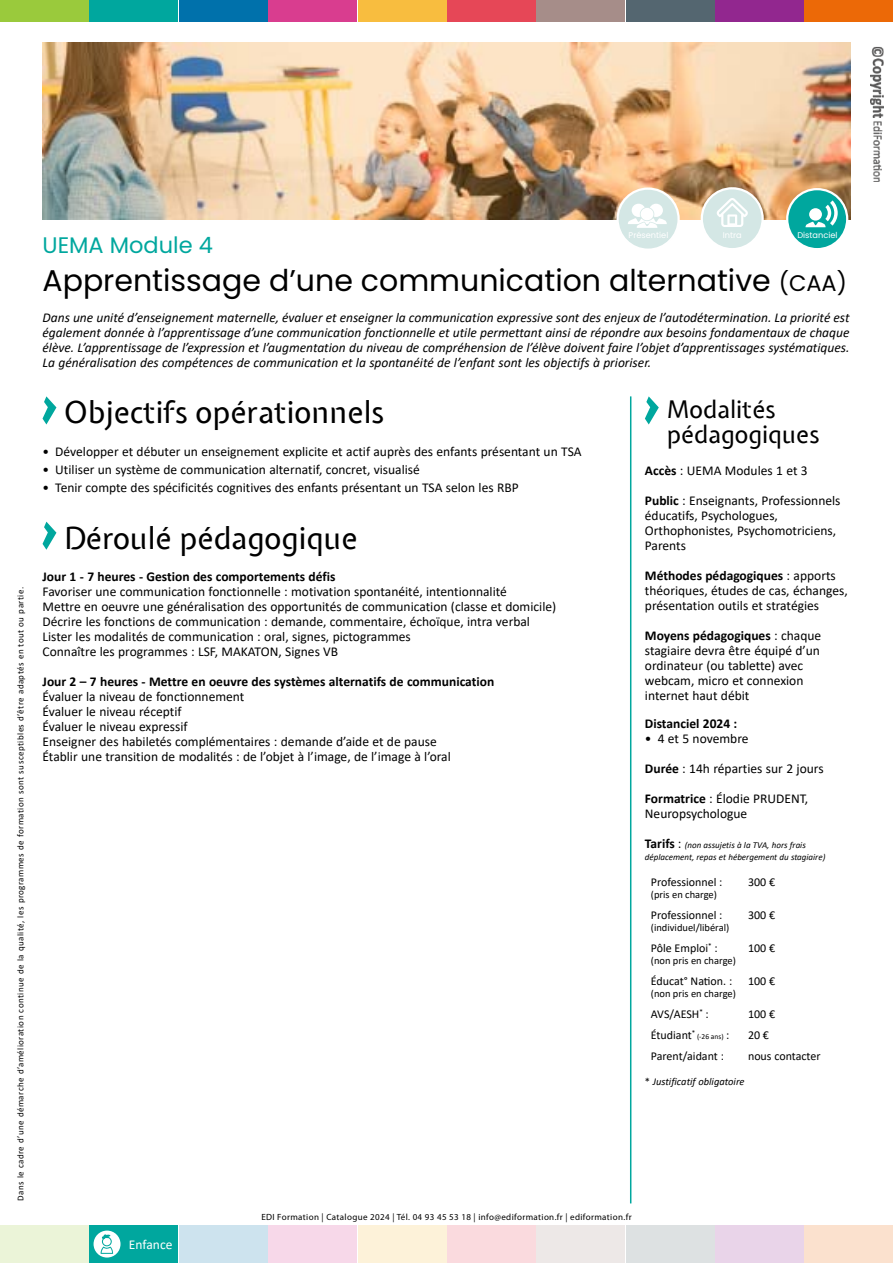
<style>
.page{position:relative;width:893px;height:1263px;background:#fff}
.page>*{position:absolute;margin:0;border:0;box-sizing:border-box;transform-origin:0 0}
.t1{font:30px "Poppins";color:#000}
.t2{font:30px "Expletus Sans";color:#000}
.t3{font:24px/25.3px "Expletus Sans";color:#000}
.t4{font:22.5px "Poppins";color:#00a79e}
.t5{font:13.5px/15px "Calibri";color:#000}
.t6{font:italic 13.5px/15px "Calibri";color:#000;text-align:justify}
.t7{font:700 13.5px "Calibri";color:#000}
.t8{font:13.5px "Calibri";color:#fff}
.t9{font:12px "Calibri";color:#000}
.t10{font:10.5px "Calibri";color:#000}
.t11{font:italic 10.5px "Calibri";color:#000}
.t12{font:9px "Calibri";letter-spacing:.05em;color:#000}
.t13{font:9px "Myriad Pro";letter-spacing:.04em;color:#000}
.t14{font:italic 9px/12px "Calibri";color:#000}
.t15{font:8.25px "Poppins";color:#fff}
.t16{font:7.5px "Calibri";color:#000}
.s1{font-size:22.5px}
.s2{font-weight:700}
.s3{font-weight:700;font-style:normal;font-size:13.5px}
.s4{font-style:normal;font-size:13.5px}
.s5{font-size:12px}
.s6{font-style:normal}
</style>
<div class="page">
<div style="left:0;top:0;width:89px;height:21px;background:#9aca3c"></div>
<div style="left:90px;top:0;width:88px;height:21px;background:#00a79e"></div>
<div style="left:179px;top:0;width:89px;height:21px;background:#0071ab"></div>
<div style="left:268px;top:0;width:89px;height:21px;background:#d93d8f"></div>
<div style="left:358px;top:0;width:89px;height:21px;background:#f8bd3f"></div>
<div style="left:447px;top:0;width:89px;height:21px;background:#e64757"></div>
<div style="left:536px;top:0;width:89px;height:21px;background:#a68d89"></div>
<div style="left:626px;top:0;width:88px;height:21px;background:#546670"></div>
<div style="left:715px;top:0;width:89px;height:21px;background:#92278f"></div>
<div style="left:804px;top:0;width:89px;height:21px;background:#ec6907"></div>
<img style="left:871px;top:47px;width:13px;height:134px">
<div style="left:0;top:1225px;width:89px;height:38px;background:#ebf4d8"></div>
<div style="left:179px;top:1225px;width:89px;height:38px;background:#cde3ee"></div>
<div style="left:268px;top:1225px;width:89px;height:38px;background:#f7d8e9"></div>
<div style="left:358px;top:1225px;width:89px;height:38px;background:#fdf2d9"></div>
<div style="left:447px;top:1225px;width:89px;height:38px;background:#fadade"></div>
<div style="left:536px;top:1225px;width:89px;height:38px;background:#ede8e7"></div>
<div style="left:626px;top:1225px;width:88px;height:38px;background:#dde1e2"></div>
<div style="left:715px;top:1225px;width:89px;height:38px;background:#e9d4e9"></div>
<div style="left:804px;top:1225px;width:89px;height:38px;background:#fbe1ce"></div>
<img style="left:43px;top:43px;width:807px;height:176px">
<svg style="left:43px;top:396px;width:13px;height:28px"></svg>
<svg style="left:43px;top:522px;width:13px;height:28px"></svg>
<svg style="left:645px;top:396px;width:14px;height:28px"></svg>
<hr style="left:630px;top:396px;width:1px;height:807px;background:#00a79e">
<div style="left:90px;top:1225px;width:88px;height:38px;background:#00a79e"></div>
<div style="left:94px;top:1230px;width:27px;height:27px;background:#fff;border-radius:50%"></div>
<svg style="left:101px;top:1234px;width:12px;height:20px"></svg>
<svg style="left:616px;top:187px;width:64px;height:64px;fill:#d4e7e5"></svg>
<div style="left:632px;top:204px;width:13px;height:13px;background:#fff;border-radius:50%"></div>
<div style="left:649px;top:204px;width:14px;height:13px;background:#fff;border-radius:50%"></div>
<svg style="left:628px;top:207px;width:39px;height:21px"></svg>
<div style="left:701px;top:187px;width:63px;height:63px;background:#d4e7e5;border:2px solid #fff;border-radius:50%"></div>
<svg style="left:717px;top:198px;width:31px;height:29px"></svg>
<svg style="left:786px;top:188px;width:62px;height:62px;fill:#00a79e"></svg>
<svg style="left:805px;top:200px;width:33px;height:27px"></svg>
<p class="t12" style="left:14px;top:1201px;width:615px;rotate:-90deg">Dans le cadre d’une démarche d’amélioration continue de la qualité, les programmes de formation sont susceptibles d’être adaptés en tout ou partie.</p>
<p class="t15" style="left:628px;top:230px;width:41px">Présentiel</p>
<p class="t15" style="left:723px;top:230px;width:20px">Intra</p>
<p class="t15" style="left:797px;top:230px;width:42px">Distanciel</p>
<h3 class="t4" style="left:43px;top:232px;width:172px">UEMA Module 4</h3>
<h1 class="t1" style="left:43px;top:263px;width:806px">Apprentissage d’une communication alternative <span class="s1">(CAA)</span></h1>
<p class="t6" style="left:43px;top:309px;width:808px">Dans une unité d’enseignement maternelle, évaluer et enseigner la communication expressive sont des enjeux de l’autodétermination. La priorité est également donnée à l’apprentissage d’une communication fonctionnelle et utile permettant ainsi de répondre aux besoins fondamentaux de chaque élève. L’apprentissage de l’expression et l’augmentation du niveau de compréhension de l’élève doivent faire l’objet d’apprentissages systématiques.<br>La généralisation des compétences de communication et la spontanéité de l’enfant sont les objectifs à prioriser.</p>
<h1 class="t2" style="left:64px;top:397px;width:321px">Objectifs opérationnels</h1>
<p class="t5" style="left:43px;top:444px;width:541px">• Développer et débuter un enseignement explicite et actif auprès des enfants présentant un TSA</p>
<p class="t5" style="left:43px;top:462px;width:379px">• Utiliser un système de communication alternatif, concret, visualisé</p>
<p class="t5" style="left:43px;top:479px;width:478px">• Tenir compte des spécificités cognitives des enfants présentant un TSA selon les RBP</p>
<h1 class="t2" style="left:64px;top:522px;width:295px">Déroulé pédagogique</h1>
<p class="t7" style="left:43px;top:567px;width:294px">Jour 1 - 7 heures - Gestion des comportements défis</p>
<p class="t5" style="left:43px;top:584px;width:515px">Favoriser une communication fonctionnelle : motivation spontanéité, intentionnalité<br>Mettre en oeuvre une généralisation des opportunités de communication (classe et domicile)<br>Décrire les fonctions de communication : demande, commentaire, échoïque, intra verbal Lister les modalités de communication : oral, signes, pictogrammes<br>Connaître les programmes : LSF, MAKATON, Signes VB</p>
<p class="t7" style="left:43px;top:672px;width:453px">Jour 2 – 7 heures - Mettre en oeuvre des systèmes alternatifs de communication</p>
<p class="t5" style="left:43px;top:689px;width:410px">Évaluer la niveau de fonctionnement<br>Évaluer le niveau réceptif<br>Évaluer le niveau expressif<br>Enseigner des habiletés complémentaires : demande d’aide et de pause Établir une transition de modalités : de l’objet à l’image, de l’image à l’oral</p>
<h2 class="t3" style="left:667px;top:398px;width:154px">Modalités pédagogiques</h2>
<p class="t5" style="left:645px;top:462px;width:164px"><span class="s2">Accès</span> : UEMA Modules 1 et 3</p>
<p class="t5" style="left:645px;top:492px;width:197px"><span class="s2">Public</span> : Enseignants, Professionnels éducatifs, Psychologues,<br>Orthophonistes, Psychomotriciens,<br>Parents</p>
<p class="t5" style="left:645px;top:567px;width:204px"><span class="s2">Méthodes pédagogiques</span> : apports théoriques, études de cas, échanges, présentation outils et stratégies</p>
<p class="t5" style="left:645px;top:627px;width:178px"><span class="s2">Moyens pédagogiques</span> : chaque stagiaire devra être équipé d’un ordinateur (ou tablette) avec webcam, micro et connexion internet haut débit</p>
<p class="t7" style="left:645px;top:714px;width:94px">Distanciel 2024 :</p>
<p class="t5" style="left:645px;top:731px;width:105px">• 4 et 5 novembre</p>
<p class="t5" style="left:645px;top:761px;width:180px"><span class="s2">Durée</span> : 14h réparties sur 2 jours</p>
<p class="t5" style="left:645px;top:791px;width:165px"><span class="s2">Formatrice</span> : Élodie PRUDENT,<br>Neuropsychologue</p>
<p class="t14" style="left:645px;top:839px;width:182px"><span class="s3">Tarifs</span> <span class="s4">:</span> (non assujetis à la TVA, hors frais déplacement, repas et hébergement du stagiaire)</p>
<p class="t9" style="left:651px;top:873px;width:73px">Professionnel :</p>
<p class="t10" style="left:651px;top:887px;width:68px">(pris en charge)</p>
<p class="t9" style="left:748px;top:873px;width:29px">300 €</p>
<p class="t9" style="left:651px;top:906px;width:73px">Professionnel :</p>
<p class="t10" style="left:651px;top:920px;width:80px">(individuel/libéral)</p>
<p class="t9" style="left:748px;top:906px;width:29px">300 €</p>
<p class="t9" style="left:651px;top:939px;width:68px">Pôle Emploi<sup>*</sup> :</p>
<p class="t10" style="left:651px;top:953px;width:87px">(non pris en charge)</p>
<p class="t9" style="left:748px;top:939px;width:29px">100 €</p>
<p class="t9" style="left:651px;top:972px;width:83px">Éducat° Nation. :</p>
<p class="t10" style="left:651px;top:986px;width:87px">(non pris en charge)</p>
<p class="t9" style="left:748px;top:972px;width:29px">100 €</p>
<p class="t9" style="left:651px;top:1005px;width:59px">AVS/AESH<sup>*</sup> :</p>
<p class="t9" style="left:748px;top:1005px;width:29px">100 €</p>
<p class="t9" style="left:651px;top:1026px;width:46px">Étudiant<sup>*</sup></p>
<p class="t16" style="left:697px;top:1031px;width:34px">(-26 ans) <span class="s5">:</span></p>
<p class="t9" style="left:748px;top:1026px;width:22px">20 €</p>
<p class="t9" style="left:651px;top:1048px;width:75px">Parent/aidant :</p>
<p class="t9" style="left:748px;top:1048px;width:74px">nous contacter</p>
<p class="t8" style="left:129px;top:1235px;width:45px">Enfance</p>
<p class="t11" style="left:645px;top:1074px;width:101px"><span class="s6">*</span> Justificatif obligatoire</p>
<p class="t13" style="left:261px;top:1212px;width:372px">EDI Formation | Catalogue 2024 | Tél. 04 93 45 53 18 | info@ediformation.fr | ediformation.fr</p>
</div>
